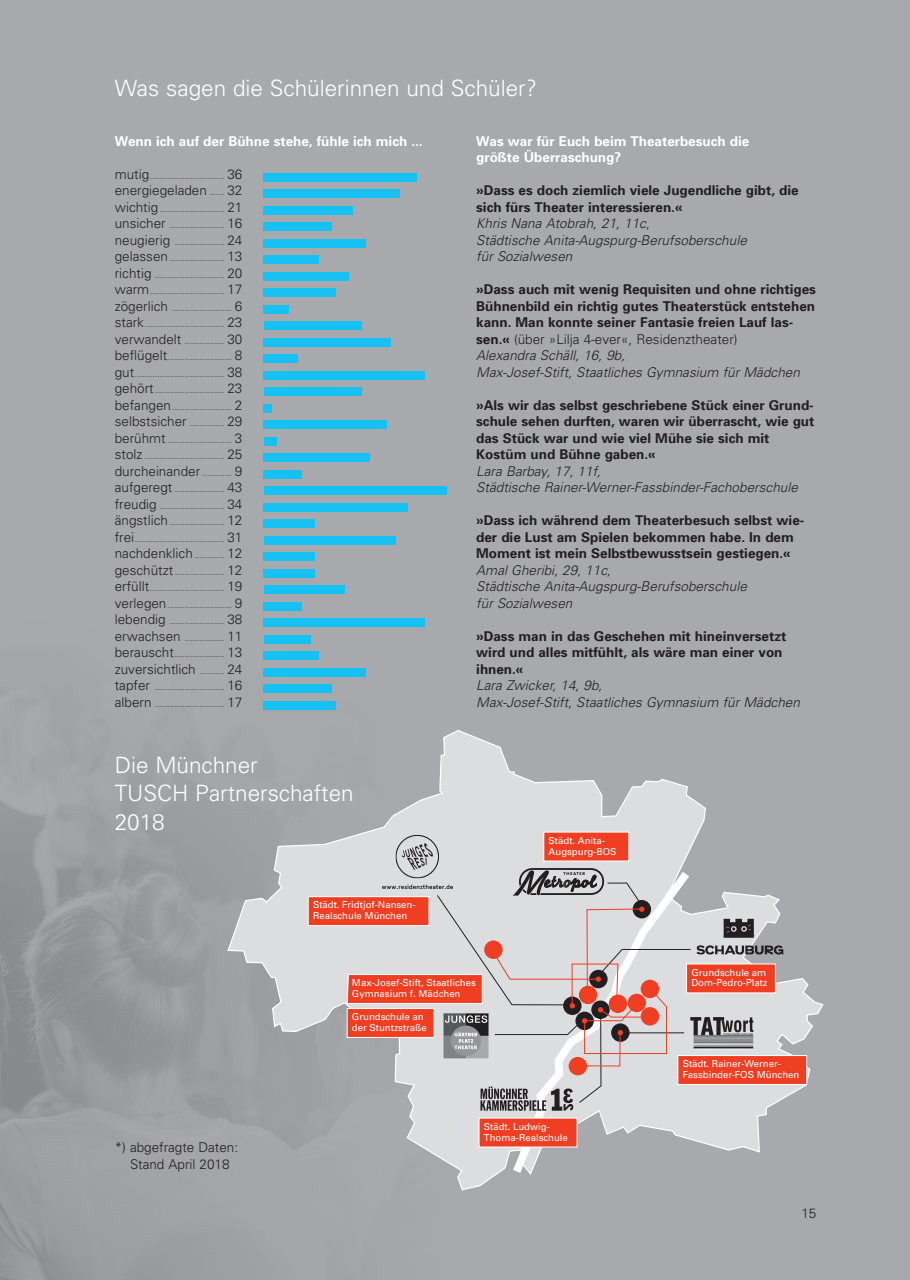
<style>
.page{position:relative;width:910px;height:1280px;background:#a8a9ad}
.page>*{position:absolute;margin:0;border:0;box-sizing:border-box;transform-origin:0 0}
.t1{font:300 22.5px/28.5px "Univers";color:#fff}
.t2{font:700 13.5px/16.5px "Univers";color:#231f20}
.t3{font:italic 300 13.5px/16.5px "Univers";color:#231f20}
.t4{font:300 13.5px/16.5px "Univers";color:#231f20;text-align:center}
.t5{font:700 13.5px/16.5px "Univers";color:#fff}
.t6{font:9.6px/10.8px "Univers";color:#fff}
.t7{font:300 9px/16.5px "Univers";color:#231f20;text-align:justify}
.s1{font-size:13.5px}
.s2{font-size:9px}
.s3{font-weight:300}
.s4{font-weight:300;font-style:italic}
</style>
<div class="page">
<img style="left:0;top:588px;width:463px;height:692px">
<div style="left:264px;top:173px;width:153px;height:8px;background:#15c0f2"></div>
<div style="left:264px;top:189px;width:136px;height:9px;background:#15c0f2"></div>
<div style="left:264px;top:206px;width:89px;height:8px;background:#15c0f2"></div>
<div style="left:264px;top:222px;width:68px;height:9px;background:#15c0f2"></div>
<div style="left:264px;top:239px;width:102px;height:8px;background:#15c0f2"></div>
<div style="left:264px;top:255px;width:55px;height:9px;background:#15c0f2"></div>
<div style="left:264px;top:272px;width:85px;height:8px;background:#15c0f2"></div>
<div style="left:264px;top:288px;width:72px;height:9px;background:#15c0f2"></div>
<div style="left:264px;top:305px;width:25px;height:8px;background:#15c0f2"></div>
<div style="left:264px;top:321px;width:97px;height:9px;background:#15c0f2"></div>
<div style="left:264px;top:338px;width:127px;height:8px;background:#15c0f2"></div>
<div style="left:264px;top:354px;width:34px;height:9px;background:#15c0f2"></div>
<div style="left:264px;top:371px;width:161px;height:8px;background:#15c0f2"></div>
<div style="left:264px;top:387px;width:97px;height:9px;background:#15c0f2"></div>
<div style="left:264px;top:404px;width:8px;height:8px;background:#15c0f2"></div>
<div style="left:264px;top:420px;width:123px;height:9px;background:#15c0f2"></div>
<div style="left:264px;top:437px;width:12px;height:8px;background:#15c0f2"></div>
<div style="left:264px;top:453px;width:106px;height:9px;background:#15c0f2"></div>
<div style="left:264px;top:470px;width:38px;height:8px;background:#15c0f2"></div>
<div style="left:264px;top:486px;width:182px;height:9px;background:#15c0f2"></div>
<div style="left:264px;top:503px;width:144px;height:8px;background:#15c0f2"></div>
<div style="left:264px;top:519px;width:51px;height:9px;background:#15c0f2"></div>
<div style="left:264px;top:536px;width:131px;height:8px;background:#15c0f2"></div>
<div style="left:264px;top:552px;width:51px;height:9px;background:#15c0f2"></div>
<div style="left:264px;top:569px;width:51px;height:8px;background:#15c0f2"></div>
<div style="left:264px;top:585px;width:80px;height:9px;background:#15c0f2"></div>
<div style="left:264px;top:602px;width:38px;height:8px;background:#15c0f2"></div>
<div style="left:264px;top:618px;width:161px;height:9px;background:#15c0f2"></div>
<div style="left:264px;top:635px;width:46px;height:8px;background:#15c0f2"></div>
<div style="left:264px;top:651px;width:55px;height:9px;background:#15c0f2"></div>
<div style="left:264px;top:668px;width:102px;height:8px;background:#15c0f2"></div>
<div style="left:264px;top:684px;width:68px;height:9px;background:#15c0f2"></div>
<div style="left:264px;top:701px;width:72px;height:8px;background:#15c0f2"></div>
<svg style="left:227px;top:730px;width:597px;height:460px"></svg>
<svg style="left:507px;top:1111px;width:190px;height:70px"></svg>
<div style="left:544px;top:832px;width:85px;height:29px;background:#ef3e22"></div>
<div style="left:308px;top:897px;width:121px;height:28px;background:#ef3e22"></div>
<div style="left:308px;top:896px;width:121px;height:30px;border:1px solid #fff"></div>
<svg style="left:346px;top:835px;width:438px;height:276px"></svg>
<div style="left:479px;top:1118px;width:98px;height:29px;background:#ef3e22"></div>
<div style="left:678px;top:1055px;width:129px;height:29px;background:#ef3e22"></div>
<div style="left:677px;top:1055px;width:130px;height:30px;border:1px solid #fff"></div>
<h1 class="t1" style="left:115px;top:74px;width:424px">Was sagen die Schülerinnen und Schüler?</h1>
<h2 class="t5" style="left:115px;top:133px;width:309px">Wenn ich auf der Bühne stehe, fühle ich mich ...</h2>
<p class="t7" style="left:115px;top:167px;width:129px"><span class="s1">mutig</span>.............................. <span class="s1">36</span></p>
<h2 class="t4" style="left:115px;top:182px;width:129px">energiegeladen <span class="s2">......</span> 32</h2>
<p class="t7" style="left:115px;top:200px;width:129px"><span class="s1">wichtig</span> .......................... <span class="s1">21 unsicher</span> ...................... <span class="s1">16 neugierig</span> .................... <span class="s1">24 gelassen</span> ...................... <span class="s1">13 richtig</span> ............................ <span class="s1">20 warm</span>.............................. <span class="s1">17 zögerlich</span> ........................ <span class="s1">6 stark</span>................................ <span class="s1">23 verwandelt</span> ................ <span class="s1">30 beflügelt</span>.......................... <span class="s1">8 gut</span>.................................... <span class="s1">38 gehört</span>............................ <span class="s1">23 befangen</span>........................ <span class="s1">2</span></p>
<h2 class="t4" style="left:115px;top:413px;width:129px">selbstsicher <span class="s2">..............</span> 29</h2>
<p class="t7" style="left:115px;top:431px;width:129px"><span class="s1">berühmt</span> .......................... <span class="s1">3 stolz</span> ................................ <span class="s1">25</span></p>
<h2 class="t4" style="left:115px;top:463px;width:129px">durcheinander <span class="s2">............</span> 9</h2>
<p class="t7" style="left:115px;top:481px;width:129px"><span class="s1">aufgeregt</span> .................... <span class="s1">43 freudig</span> .......................... <span class="s1">34 ängstlich</span> ...................... <span class="s1">12 frei</span>.................................... <span class="s1">31</span></p>
<h2 class="t4" style="left:115px;top:545px;width:129px">nachdenklich <span class="s2">............</span> 12</h2>
<p class="t7" style="left:115px;top:563px;width:129px"><span class="s1">geschützt</span> .................... <span class="s1">12 erfüllt</span>.............................. <span class="s1">19 verlegen</span>.......................... <span class="s1">9 lebendig</span> ...................... <span class="s1">38 erwachsen</span> ................ <span class="s1">11 berauscht</span>.................... <span class="s1">13</span></p>
<h2 class="t4" style="left:115px;top:661px;width:129px">zuversichtlich <span class="s2">..........</span> 24</h2>
<p class="t7" style="left:115px;top:679px;width:129px"><span class="s1">tapfer</span> ............................ <span class="s1">16 albern</span> ............................ <span class="s1">17</span></p>
<h1 class="t1" style="left:115px;top:751px;width:240px">Die Münchner<br>TUSCH Partnerschaften<br>2018</h1>
<p class="t6" style="left:313px;top:900px;width:104px">Städt. Fridtjof-Nansen-<br>Realschule München</p>
<h2 class="t5" style="left:476px;top:133px;width:275px">Was war für Euch beim Theaterbesuch die größte Überraschung?</h2>
<h2 class="t2" style="left:476px;top:182px;width:324px">»Dass es doch ziemlich viele Jugendliche gibt, die sich fürs Theater interessieren.«</h2>
<h2 class="t3" style="left:476px;top:215px;width:276px">Khris Nana Atobrah,21,11c,<br>Städtische Anita-Augspurg-Berufsoberschule fürSozialwesen</h2>
<p class="t2" style="left:476px;top:281px;width:341px">»Dass auch mit wenig Requisiten und ohne richtiges Bühnenbild ein richtig gutes Theaterstück entstehen kann. Man konnte seiner Fantasie freien Lauf las&shy;sen.« <span class="s3">(über »Lilja 4-ever«, Residenztheater)<br></span><span class="s4">Alexandra Schäll,16,9b,<br>Max-Josef-Stift,Staatliches Gymnasium fürMädchen</span></p>
<h2 class="t2" style="left:476px;top:397px;width:340px">»Als wir das selbst geschriebene Stück einer Grund&shy;schule sehen durften, waren wir überrascht, wie gut das Stück war und wie viel Mühe sie sich mit Kostüm und Bühne gaben.«</h2>
<h2 class="t3" style="left:476px;top:463px;width:327px">Lara Barbay,17,11f,<br>Städtische Rainer-Werner-Fassbinder-Fachoberschule</h2>
<h2 class="t2" style="left:476px;top:512px;width:330px">»Dass ich während dem Theaterbesuch selbst wie&shy;der die Lust am Spielen bekommen habe. In dem<br>Moment ist mein Selbstbewusstsein gestiegen.«</h2>
<h2 class="t3" style="left:476px;top:562px;width:276px">AmalGheribi,29,11c,<br>Städtische Anita-Augspurg-Berufsoberschule fürSozialwesen</h2>
<h2 class="t2" style="left:476px;top:628px;width:312px">»Dass man in das Geschehen mit hineinversetzt wird und alles mitfühlt, als wäre man einer von ihnen.«</h2>
<h2 class="t3" style="left:476px;top:677px;width:329px">Lara Zwicker,14,9b,<br>Max-Josef-Stift,Staatliches Gymnasium fürMädchen</h2>
<p class="t6" style="left:549px;top:835px;width:70px">Städt. Anita-<br>Augspurg-BOS</p>
<h2 class="t4" style="left:115px;top:1139px;width:125px">*) abgefragte Daten:<br>Stand April 2018</h2>
<p class="t6" style="left:352px;top:977px;width:125px">Max-Josef-Stift, Staatliches<br>Gymnasium f. Mädchen</p>
<p class="t6" style="left:352px;top:1011px;width:76px">Grundschule an der Stuntzstraße</p>
<p class="t6" style="left:484px;top:1121px;width:86px">Städt. Ludwig-<br>Thoma-Realschule</p>
<p class="t6" style="left:691px;top:967px;width:78px">Grundschule am<br>Dom-Pedro-Platz</p>
<p class="t6" style="left:683px;top:1058px;width:118px">Städt. Rainer-Werner-<br>Fassbinder-FOS München</p>
<h2 class="t4" style="left:801px;top:1205px;width:16px">15</h2>
</div>
